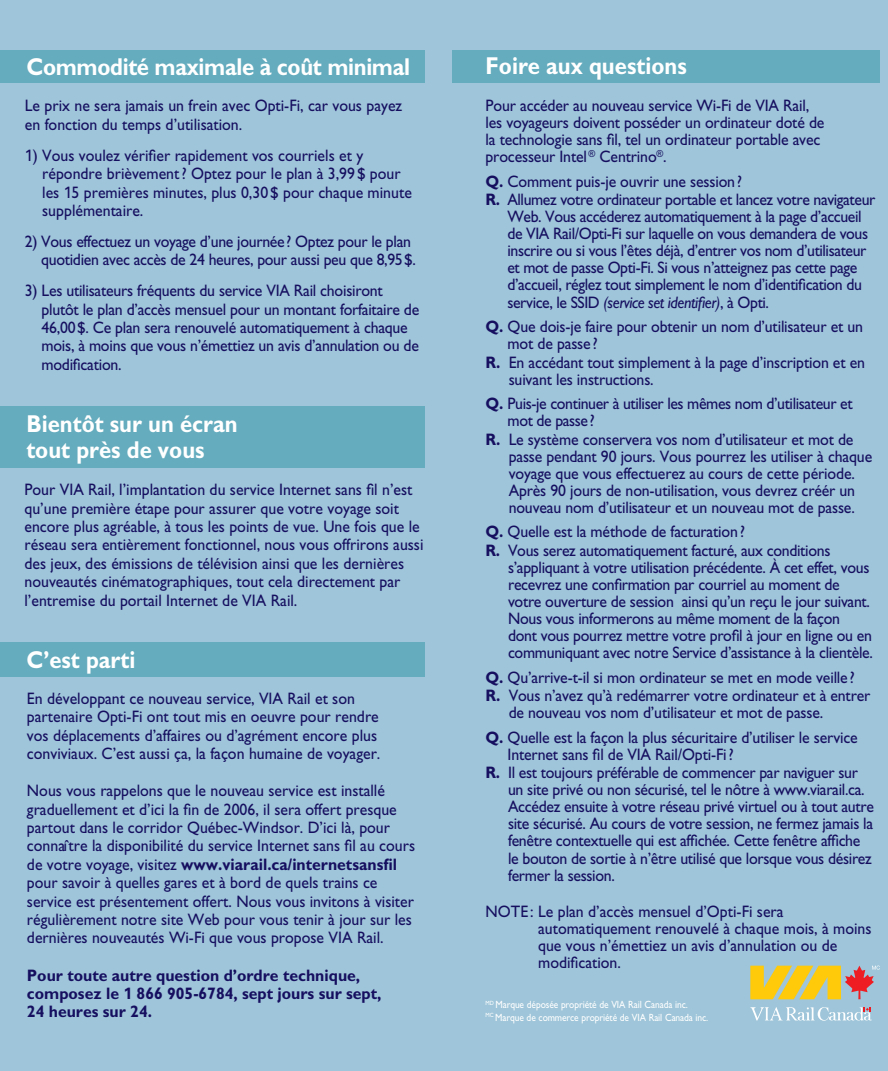
<style>
.page{position:relative;width:888px;height:1071px;background:#9ec5d9}
.page>*{position:absolute;margin:0;border:0;box-sizing:border-box;transform-origin:0 0}
.t1{font:700 24.5px/26.2px "VIA Gill Sans";color:#fff;scale:.9 1}
.t2{font:16.62px/18.4px "VIA Gill Sans";letter-spacing:-.01em;color:#160f60;scale:.95 1}
.t3{font:700 16.62px/18.4px "VIA Gill Sans";color:#160f60;scale:.95 1}
.t4{font:italic 16.62px "VIA Gill Sans";letter-spacing:-.025em;color:#160f60;scale:.95 1}
.t5{font:10.5px/12.6px "VIA Gill Sans";letter-spacing:-.01em;color:#fff;scale:.9 1}
.s1{font-weight:700}
.s2{font-style:normal}
</style>
<div class="page">
<div style="left:0;top:50px;width:424px;height:33px;background:#64acbe"></div>
<div style="left:0;top:406px;width:424px;height:61px;background:#64acbe"></div>
<div style="left:0;top:642px;width:424px;height:34px;background:#64acbe"></div>
<div style="left:451px;top:50px;width:428px;height:32px;background:#64acbe"></div>
<svg style="left:750px;top:1007px;width:122px;height:14px"></svg>
<svg style="left:750px;top:966px;width:129px;height:33px"></svg>
<h1 class="t1" style="left:26px;top:53px;width:428px">Commodité maximale à coût minimal</h1>
<p class="t2" style="left:25px;top:97px;width:399px">Le prix ne sera jamais un frein avec Opti-Fi, car vous payez en fonction du temps d’utilisation.</p>
<p class="t2" style="left:42px;top:146px;width:391px;text-indent:-17px">1) Vous voulez vérifier rapidement vos courriels et y répondre brièvement? Optez pour le plan à 3,99$ pour les 15 premières minutes, plus 0,30$ pour chaque minute supplémentaire.</p>
<p class="t2" style="left:25px;top:232px;width:413px;text-align:right">2) Vous effectuez un voyage d’une journée? Optez pour le plan quotidien avec accès de 24 heures, pour aussi peu que 8,95$.</p>
<p class="t2" style="left:42px;top:282px;width:399px;text-indent:-17px">3) Les utilisateurs fréquents du service VIA Rail choisiront plutôt le plan d’accès mensuel pour un montant forfaitaire de 46,00$. Ce plan sera renouvelé automatiquement à chaque mois, à moins que vous n’émettiez un avis d’annulation ou de modification.</p>
<h1 class="t1" style="left:26px;top:411px;width:236px">Bientôt sur un écran tout près de vous</h1>
<p class="t2" style="left:25px;top:481px;width:421px">Pour VIA Rail, l’implantation du service Internet sans fil n’est qu’une première étape pour assurer que votre voyage soit encore plus agréable, à tous les points de vue. Une fois que le réseau sera entièrement fonctionnel, nous vous offrirons aussi des jeux, des émissions de télévision ainsi que les dernières nouveautés cinématographiques, tout cela directement par l’entremise du portail Internet de VIA Rail.</p>
<h1 class="t1" style="left:26px;top:646px;width:123px">C’est parti</h1>
<p class="t2" style="left:27px;top:689px;width:373px">En développant ce nouveau service, VIA Rail et son partenaire Opti-Fi ont tout mis en oeuvre pour rendre vos déplacements d’affaires ou d’agrément encore plus conviviaux. C’est aussi ça, la façon humaine de voyager.</p>
<p class="t2" style="left:27px;top:782px;width:410px">Nous vous rappelons que le nouveau service est installé graduellement et d’ici la fin de 2006, il sera offert presque partout dans le corridor Québec-Windsor. D’ici là, pour connaître la disponibilité du service Internet sans fil au cours de votre voyage, visitez <span class="s1">www.viarail.ca/internetsansfil </span>pour savoir à quelles gares et à bord de quels trains ce service est présentement offert. Nous vous invitons à visiter régulièrement notre site Web pour vous tenir à jour sur les dernières nouveautés Wi-Fi que vous propose VIA Rail.</p>
<p class="t3" style="left:27px;top:966px;width:375px">Pour toute autre question d’ordre technique, composez le 1 866 905-6784, sept jours sur sept,<br>24 heures sur 24.</p>
<h1 class="t1" style="left:486px;top:53px;width:225px">Foire aux questions</h1>
<p class="t2" style="left:485px;top:97px;width:358px;line-height:17px">Pour accéder au nouveau service Wi-Fi de VIA Rail, les voyageurs doivent posséder un ordinateur doté de la technologie sans fil, tel un ordinateur portable avec processeur Intel <sup>®</sup> Centrino<sup>®</sup>.</p>
<p class="t2" style="left:485px;top:172px;width:271px"><span class="s1">Q.</span> Comment puis-je ouvrir une session?</p>
<p class="t2" style="left:485px;top:190px;width:412px"><span class="s1">R.</span> Allumez votre ordinateur portable et lancez votre navigateur</p>
<p class="t2" style="left:507px;top:208px;width:374px">Web. Vous accéderez automatiquement à la page d’accueil</p>
<p class="t2" style="left:507px;top:225px;width:381px">de VIA Rail/Opti-Fi sur laquelle on vous demandera de vous</p>
<p class="t2" style="left:507px;top:242px;width:379px">inscrire ou si vous l’êtes déjà, d’entrer vos nom d’utilisateur</p>
<p class="t2" style="left:507px;top:259px;width:370px">et mot de passe Opti-Fi. Si vous n’atteignez pas cette page</p>
<p class="t2" style="left:507px;top:276px;width:375px">d’accueil, réglez tout simplement le nom d’identification du</p>
<p class="t4" style="left:507px;top:292px;width:277px"><span class="s2">service, le SSID</span> (service set identifier)<span class="s2">, à Opti.</span></p>
<p class="t2" style="left:485px;top:317px;width:399px"><span class="s1">Q.</span> Que dois-je faire pour obtenir un nom d’utilisateur et un</p>
<p class="t2" style="left:507px;top:335px;width:96px">mot de passe?</p>
<p class="t2" style="left:485px;top:353px;width:401px"><span class="s1">R.</span> En accédant tout simplement à la page d’inscription et en</p>
<p class="t2" style="left:509px;top:370px;width:154px">suivant les instructions.</p>
<p class="t2" style="left:485px;top:395px;width:388px"><span class="s1">Q.</span> Puis-je continuer à utiliser les mêmes nom d’utilisateur et</p>
<p class="t2" style="left:507px;top:412px;width:93px">mot de passe?</p>
<p class="t2" style="left:485px;top:430px;width:389px"><span class="s1">R.</span> Le système conservera vos nom d’utilisateur et mot de</p>
<p class="t2" style="left:509px;top:447px;width:384px">passe pendant 90 jours. Vous pourrez les utiliser à chaque</p>
<p class="t2" style="left:509px;top:464px;width:366px">voyage que vous effectuerez au cours de cette période.</p>
<p class="t2" style="left:509px;top:481px;width:366px">Après 90 jours de non-utilisation, vous devrez créér un</p>
<p class="t2" style="left:509px;top:498px;width:366px">nouveau nom d’utilisateur et un nouveau mot de passe.</p>
<p class="t2" style="left:485px;top:523px;width:275px"><span class="s1">Q.</span> Quelle est la méthode de facturation?</p>
<p class="t2" style="left:485px;top:541px;width:364px"><span class="s1">R.</span> Vous serez automatiquement facturé, aux conditions</p>
<p class="t2" style="left:508px;top:558px;width:382px">s’appliquant à votre utilisation précédente. À cet effet, vous</p>
<p class="t2" style="left:508px;top:575px;width:351px">recevrez une confirmation par courriel au moment de</p>
<p class="t2" style="left:508px;top:592px;width:382px">votre ouverture de session ainsi qu’un reçu le jour suivant.</p>
<p class="t2" style="left:508px;top:609px;width:351px">Nous vous informerons au même moment de la façon</p>
<p class="t2" style="left:508px;top:626px;width:384px">dont vous pourrez mettre votre profil à jour en ligne ou en</p>
<p class="t2" style="left:508px;top:644px;width:385px">communiquant avec notre Service d’assistance à la clientèle.</p>
<p class="t2" style="left:485px;top:668px;width:390px"><span class="s1">Q.</span> Qu’arrive-t-il si mon ordinateur se met en mode veille?</p>
<p class="t2" style="left:485px;top:686px;width:407px"><span class="s1">R.</span> Vous n’avez qu’à redémarrer votre ordinateur et à entrer</p>
<p class="t2" style="left:509px;top:704px;width:333px">de nouveau vos nom d’utilisateur et mot de passe.</p>
<p class="t2" style="left:485px;top:728px;width:393px"><span class="s1">Q.</span> Quelle est la façon la plus sécuritaire d’utiliser le service</p>
<p class="t2" style="left:507px;top:745px;width:239px">Internet sans fil de VIA Rail/Opti-Fi?</p>
<p class="t2" style="left:485px;top:764px;width:394px"><span class="s1">R.</span> Il est toujours préférable de commencer par naviguer sur</p>
<p class="t2" style="left:508px;top:781px;width:377px">un site privé ou non sécurisé, tel le nôtre à www.viarail.ca.</p>
<p class="t2" style="left:508px;top:798px;width:387px">Accédez ensuite à votre réseau privé virtuel ou à tout autre</p>
<p class="t2" style="left:508px;top:815px;width:386px">site sécurisé. Au cours de votre session, ne fermez jamais la</p>
<p class="t2" style="left:508px;top:832px;width:372px">fenêtre contextuelle qui est affichée. Cette fenêtre affiche</p>
<p class="t2" style="left:508px;top:849px;width:384px">le bouton de sortie à n’être utilisé que lorsque vous désirez</p>
<p class="t2" style="left:508px;top:866px;width:114px">fermer la session.</p>
<p class="t2" style="left:538px;top:902px;width:352px;line-height:17.2px;text-indent:-53px">NOTE: Le plan d’accès mensuel d’Opti-Fi sera automatiquement renouvelé à chaque mois, à moins que vous n’émettiez un avis d’annulation ou de modification.</p>
<p class="t5" style="left:485px;top:998px;width:249px"><sup>MD</sup> Marque déposée propriété de VIA Rail Canada inc.<br><sup>MC</sup> Marque de commerce propriété de VIA Rail Canada inc.</p>
</div>
